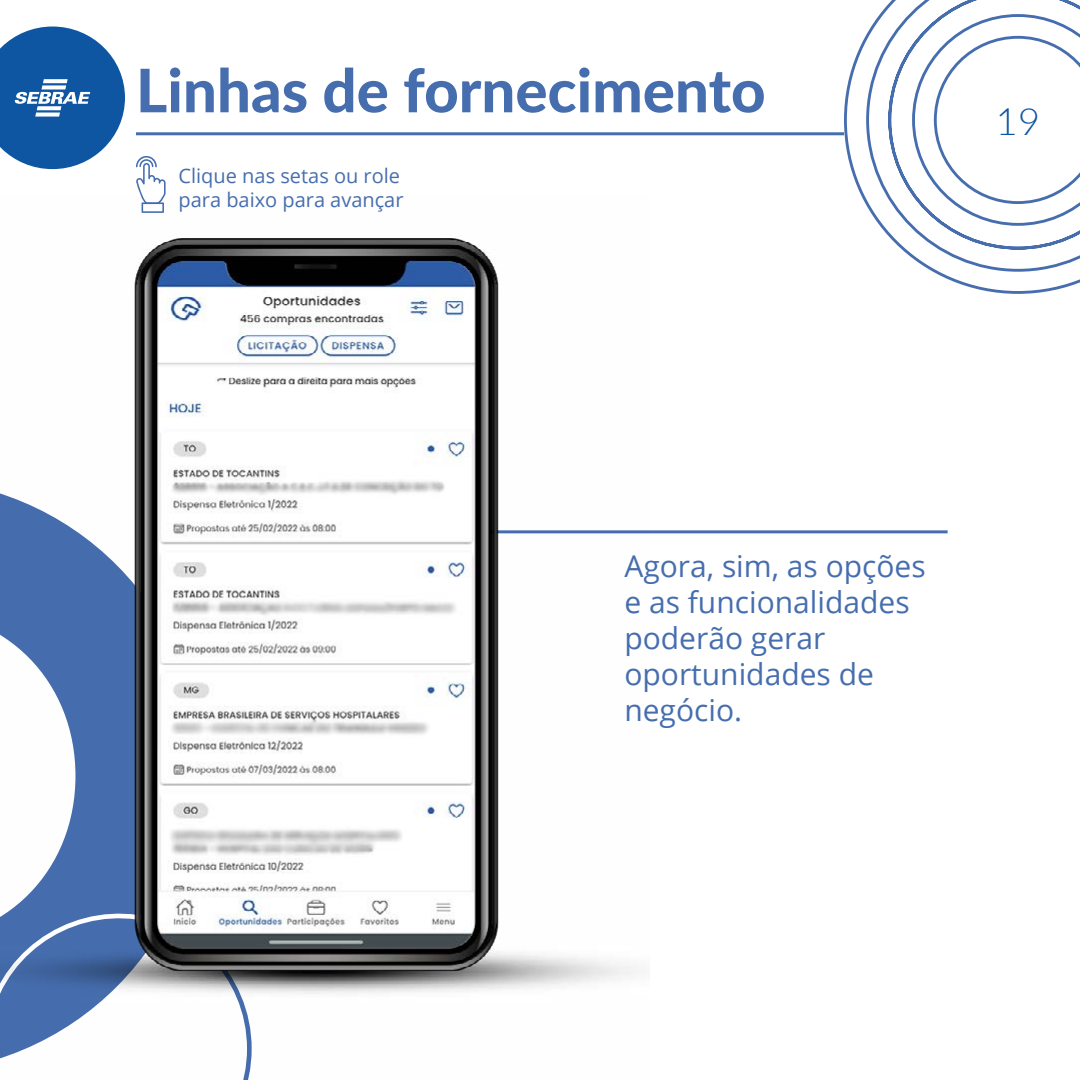
<style>
.page{position:relative;width:1080px;height:1080px;background:#fff}
.page>*{position:absolute;margin:0;border:0;box-sizing:border-box;transform-origin:0 0}
.t1{font:800 60px "Lato";color:#466eaf}
.t2{font:300 37.9px "Lato";color:#0e56a2}
.t3{font:30px/36px "Open Sans";color:#466eaf}
.t4{font:20px/24px "Open Sans";color:#466eaf}
</style>
<div class="page">
<svg style="left:843px;top:0;width:237px;height:294px"></svg>
<svg style="left:0;top:27px;width:125px;height:142px"></svg>
<hr style="left:136px;top:132px;width:708px;height:3px;background:#466eaf">
<svg style="left:136px;top:156px;width:30px;height:39px"></svg>
<hr style="left:392px;top:530px;width:556px;height:3px;background:#466eaf">
<img style="left:0;top:195px;width:650px;height:885px">
<h1 class="t1" style="left:136px;top:46px;width:631px">Linhas de fornecimento</h1>
<p class="t4" style="left:179px;top:163px;width:227px">Clique nas setas ou role para baixo para avançar</p>
<p class="t2" style="left:996px;top:95px;width:46px">19</p>
<p class="t3" style="left:624px;top:547px;width:303px">Agora, sim, as opções e as funcionalidades poderão gerar oportunidades de negócio.</p>
</div>
